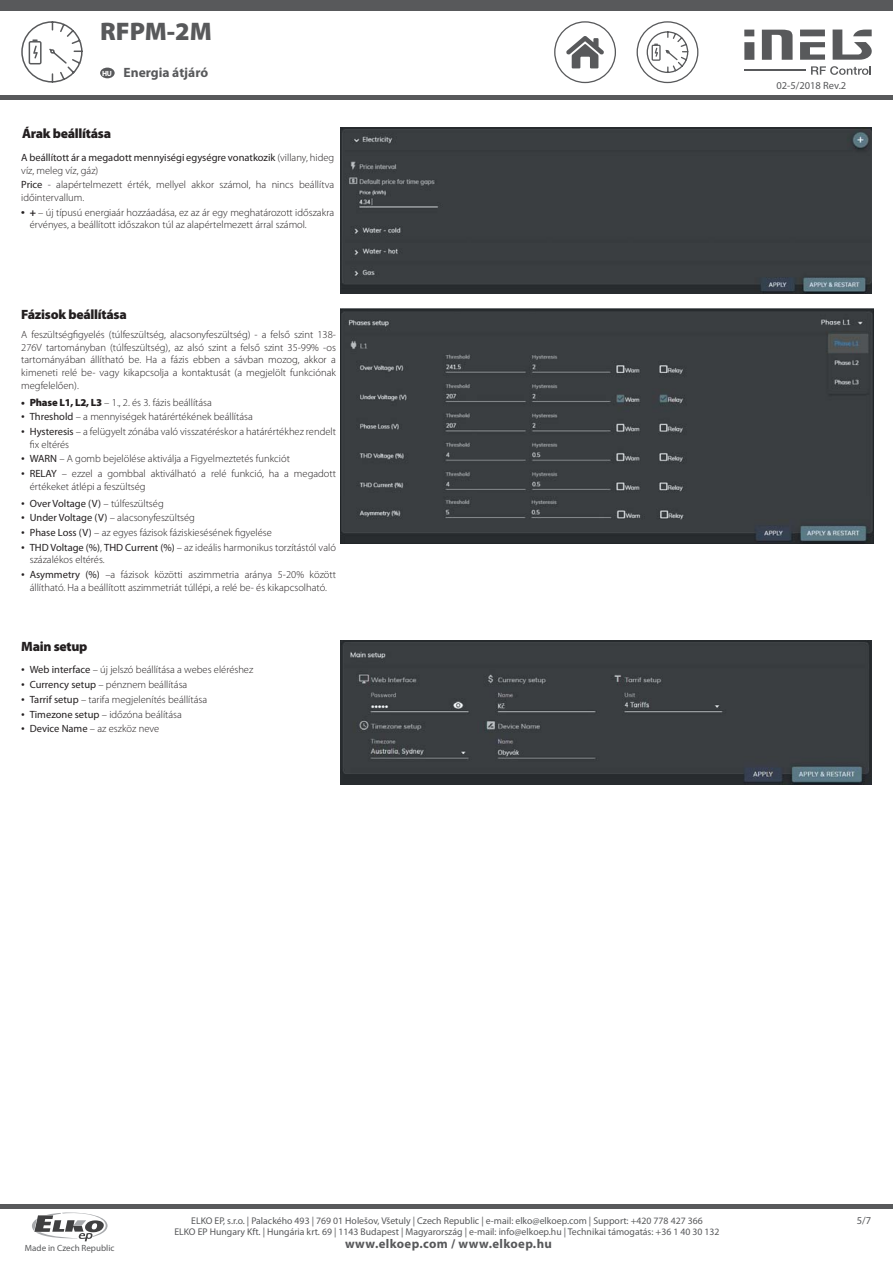
<style>
.page{position:relative;width:893px;height:1263px;background:#fff}
.page>*{position:absolute;margin:0;border:0;box-sizing:border-box;transform-origin:0 0}
.t1{font:900 25.5px "Myriad Pro";color:#58595b}
.t2{font:900 13.5px "Myriad Pro";letter-spacing:-.02em;color:#231f20}
.t3{font:700 13.5px "Myriad Pro";color:#58595b}
.t4{font:700 12.75px "Myriad Pro";letter-spacing:.03em;color:#58595b}
.t5{font:300 10.5px/12.6px "Myriad Pro";color:#231f20}
.t6{font:10.5px/12.6px "Myriad Pro";color:#231f20}
.t7{font:10.5px "Myriad Pro";color:#58595b}
.t8{font:9.75px/11.7px "Myriad Pro";color:#58595b;text-align:center}
.t9{font:9px "Myriad Pro";color:#58595b}
.s1{font-size:7.5px;color:#fff}
.s2{font-weight:300}
.s3{font-weight:400}
.s4{font-family:"Times New Roman";font-weight:700}
.s5{font-weight:700}
.s6{font-weight:900}
.s7{font-family:"Times New Roman";font-weight:400}
.s8{font-family:"Times New Roman"}
</style>
<div class="page">
<div style="left:0;top:1204px;width:893px;height:5px;background:#58595b"></div>
<div style="left:0;top:0;width:893px;height:11px;background:#58595b"></div>
<hr style="left:0;top:96px;width:893px;height:4px;background:#58595b">
<div style="left:744px;top:42px;width:10px;height:18px;background:#58595b"></div>
<svg style="left:762px;top:30px;width:31px;height:30px"></svg>
<svg style="left:800px;top:42px;width:25px;height:18px"></svg>
<div style="left:800px;top:30px;width:25px;height:6px;background:#58595b"></div>
<svg style="left:833px;top:30px;width:39px;height:30px"></svg>
<div style="left:744px;top:30px;width:10px;height:6px;background:#58595b"></div>
<hr style="left:744px;top:70px;width:62px;height:1px;background:#58595b">
<svg style="left:811px;top:66px;width:60px;height:9px"></svg>
<div style="left:100px;top:68px;width:15px;height:10px;background:#58595b;border-radius:50%"></div>
<svg style="left:554px;top:21px;width:62px;height:62px"></svg>
<svg style="left:21px;top:21px;width:62px;height:62px"></svg>
<svg style="left:637px;top:21px;width:61px;height:62px"></svg>
<svg style="left:32px;top:1212px;width:76px;height:29px"></svg>
<img style="left:340px;top:128px;width:532px;height:166px">
<img style="left:340px;top:309px;width:534px;height:235px">
<img style="left:340px;top:641px;width:532px;height:143px">
<h1 class="t1" style="left:100px;top:22px;width:113px">RFPM-2M</h1>
<p class="t3" style="left:102px;top:67px;width:108px"><span class="s1">HU</span> Energia átjáró</p>
<p class="t2" style="left:22px;top:128px;width:91px">Árak beállítása</p>
<p class="t6" style="left:21px;top:152px;width:314px">A beállított ár a megadott mennyiségi egységre vonatkozik <span class="s2">(villany, hideg víz, meleg víz, gáz)</span></p>
<p class="t5" style="left:21px;top:180px;width:314px"><span class="s3">Price</span> - alapértelmezett érték, mellyel akkor számol, ha nincs beállítva időintervallum.</p>
<p class="t5" style="left:30px;top:207px;width:306px;text-indent:-9px"><span class="s4">•</span> <span class="s5">+</span> – új típusú energiaár hozzáadása, ez az ár egy meghatározott időszakra érvényes, a beállított időszakon túl az alapértelmezett árral számol.</p>
<p class="t2" style="left:21px;top:309px;width:107px">Fázisok beállítása</p>
<p class="t5" style="left:21px;top:330px;width:316px;text-align:justify">A feszültségfigyelés (túlfeszültség, alacsonyfeszültség) - a felső szint 138- 276V tartományban (túlfeszültség), az alsó szint a felső szint 35-99% -os tartományában állítható be. Ha a fázis ebben a sávban mozog, akkor a kimeneti relé be- vagy kikapcsolja a kontaktusát (a megjelölt funkciónak megfelelően).</p>
<p class="t5" style="left:21px;top:397px;width:192px"><span class="s6">• Phase L1, L2, L3</span> – 1., 2. és 3. fázis beállítása</p>
<p class="t5" style="left:21px;top:411px;width:233px"><span class="s7">•</span> <span class="s3">Threshold</span> – a mennyiségek határértékének beállítása</p>
<p class="t5" style="left:30px;top:426px;width:308px;text-indent:-9px"><span class="s7">•</span> <span class="s3">Hysteresis</span> – a felügyelt zónába való visszatéréskor a határértékhez rendelt fix eltérés</p>
<p class="t5" style="left:21px;top:454px;width:270px"><span class="s7">•</span> <span class="s3">WARN</span> – A gomb bejelölése aktiválja a Figyelmeztetés funkciót</p>
<p class="t5" style="left:30px;top:468px;width:308px;text-indent:-9px"><span class="s7">•</span> <span class="s3">RELAY</span> – ezzel a gombbal aktiválható a relé funkció, ha a megadott értékeket átlépi a feszültség</p>
<p class="t6" style="left:21px;top:498px;width:144px"><span class="s8">•</span> Over Voltage (V) <span class="s2">– túlfeszültség</span></p>
<p class="t5" style="left:21px;top:512px;width:175px"><span class="s7">•</span> <span class="s3">Under Voltage (V)</span> – alacsonyfeszültség</p>
<p class="t5" style="left:21px;top:527px;width:252px"><span class="s7">•</span> <span class="s3">Phase Loss (V)</span> – az egyes fázisok fáziskiesésének figyelése</p>
<p class="t5" style="left:30px;top:542px;width:308px;text-indent:-9px"><span class="s7">•</span> <span class="s3">THD Voltage (%)</span>, <span class="s3">THD Current (%)</span> – az ideális harmonikus torzítástól való százalékos eltérés.</p>
<p class="t5" style="left:21px;top:569px;width:316px;text-align:center"><span class="s7">•</span> <span class="s3">Asymmetry (%)</span> –a fázisok közötti aszimmetria aránya 5-20% között állítható. Ha a beállított aszimmetriát túllépi, a relé be- és kikapcsolható.</p>
<p class="t2" style="left:21px;top:641px;width:68px">Main setup</p>
<p class="t5" style="left:21px;top:665px;width:234px"><span class="s7">•</span> <span class="s3">Web interface</span> – új jelszó beállítása a webes eléréshez</p>
<p class="t5" style="left:21px;top:679px;width:168px"><span class="s7">•</span> <span class="s3">Currency setup</span> – pénznem beállítása</p>
<p class="t5" style="left:21px;top:694px;width:187px"><span class="s7">•</span> <span class="s3">Tarrif setup</span> – tarifa megjelenítés beállítása</p>
<p class="t5" style="left:21px;top:709px;width:162px"><span class="s7">•</span> <span class="s3">Timezone setup</span> – időzóna beálítása</p>
<p class="t5" style="left:21px;top:723px;width:139px"><span class="s7">•</span> <span class="s3">Device Name</span> – az eszköz neve</p>
<p class="t7" style="left:776px;top:81px;width:71px">02-5/2018 Rev.2</p>
<p class="t9" style="left:25px;top:1244px;width:91px">Made in Czech Republic</p>
<p class="t8" style="left:174px;top:1215px;width:547px">ELKO EP, s.r.o. | Palackého 493 | 769 01 Holešov, Všetuly | Czech Republic | e-mail: elko@elkoep.com | Support: +420 778 427 366<br>ELKO EP Hungary Kft. | Hungária krt. 69 | 1143 Budapest | Magyarország | e-mail: info@elkoep.hu | Technikai támogatás: +36 1 40 30 132</p>
<p class="t4" style="left:345px;top:1239px;width:208px">www.elkoep.com / www.elkoep.hu</p>
<p class="t7" style="left:857px;top:1216px;width:16px">5/7</p>
</div>
